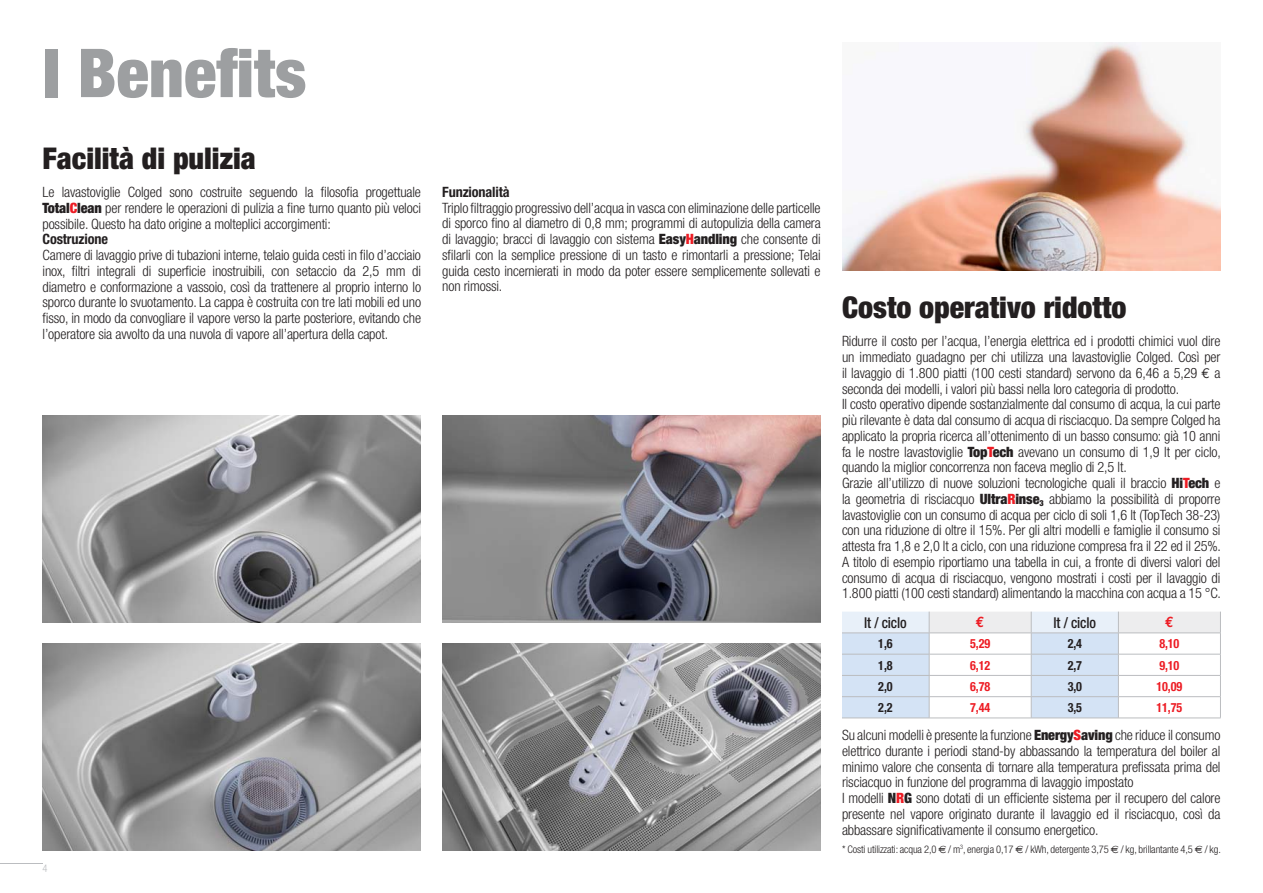
<style>
.page{position:relative;width:1263px;height:893px;background:#fff}
.page>*{position:absolute;margin:0;border:0;box-sizing:border-box;transform-origin:0 0}
.t1{font:900 condensed 67.5px "Helvetica Neue";color:#9d9fa1}
.t2{font:900 condensed 30px "Helvetica Neue";color:#231f20}
.t3{font:500 condensed 15px "Helvetica Neue";letter-spacing:-.01em;color:#231f20;scale:.95 1}
.t4{font:700 15px "Euro Mono";color:#ed1c24;scale:.95 1}
.t5{font:300 condensed 14.25px/15.8px "Helvetica Neue";letter-spacing:-.01em;color:#231f20;text-align:justify}
.t6{font:700 condensed 14.25px "Helvetica Neue";letter-spacing:-.01em;color:#231f20}
.t7{font:700 condensed 12.75px "Helvetica Neue";letter-spacing:-.01em;color:#ed1c24;scale:.95 1}
.t8{font:700 condensed 12.75px "Helvetica Neue";color:#231f20;scale:.95 1}
.t9{font:300 condensed 10.5px "Helvetica Neue";letter-spacing:-.01em;color:#231f20}
.t10{font:300 condensed 10.5px "Helvetica Neue";color:#bbbdc0}
.s1{font-weight:900}
.s2{font-weight:900;color:#ed1c24}
.s3{font-family:"Euro Mono";font-weight:400;font-stretch:normal}
.s4{font-family:"Euro Classic";font-weight:400;font-stretch:normal}
</style>
<div class="page">
<hr style="left:0;top:863px;width:43px;height:1px;background:#bbbdc0">
<img style="left:842px;top:43px;width:378px;height:228px">
<img style="left:442px;top:644px;width:379px;height:206px">
<img style="left:43px;top:644px;width:378px;height:206px">
<img style="left:442px;top:415px;width:379px;height:207px">
<img style="left:43px;top:415px;width:378px;height:207px">
<svg style="left:842px;top:612px;width:379px;height:106px"></svg>
<hr style="left:842px;top:718px;width:379px;height:1px;background:#bbbdc0">
<h1 class="t1" style="left:43px;top:49px;width:265px">I Benefits</h1>
<h2 class="t2" style="left:43px;top:147px;width:215px">Facilità di pulizia</h2>
<p class="t5" style="left:43px;top:185px;width:380px">Le lavastoviglie Colged sono costruite seguendo la filosofia progettuale <span class="s1">Total</span><span class="s2">C</span><span class="s1">lean</span> per rendere le operazioni di pulizia a fine turno quanto più veloci possibile. Questo ha dato origine a molteplici accorgimenti:</p>
<p class="t6" style="left:43px;top:234px;width:67px">Costruzione</p>
<p class="t5" style="left:43px;top:248px;width:380px">Camere di lavaggio prive di tubazioni interne, telaio guida cesti in filo d’acciaio inox, filtri integrali di superficie inostruibili, con setaccio da 2,5 mm di diametro e conformazione a vassoio, così da trattenere al proprio interno lo sporco durante lo svuotamento. La cappa è costruita con tre lati mobili ed uno fisso, in modo da convogliare il vapore verso la parte posteriore, evitando che l’operatore sia avvolto da una nuvola di vapore all’apertura della capot.</p>
<p class="t10" style="left:43px;top:864px;width:7px">4</p>
<p class="t6" style="left:442px;top:187px;width:69px">Funzionalità</p>
<p class="t5" style="left:442px;top:201px;width:380px">Triplo filtraggio progressivo dell’acqua in vasca con eliminazione delle particelle di sporco fino al diametro di 0,8 mm; programmi di autopulizia della camera di lavaggio; bracci di lavaggio con sistema <span class="s1">Easy</span><span class="s2">H</span><span class="s1">andling</span> che consente di sfilarli con la semplice pressione di un tasto e rimontarli a pressione; Telai guida cesto incernierati in modo da poter essere semplicemente sollevati e non rimossi.</p>
<h2 class="t2" style="left:842px;top:296px;width:286px">Costo operativo ridotto</h2>
<p class="t5" style="left:842px;top:335px;width:381px;text-align:left">Ridurre il costo per l’acqua, l’energia elettrica ed i prodotti chimici vuol dire un immediato guadagno per chi utilizza una lavastoviglie Colged. Così per il lavaggio di 1.800 piatti (100 cesti standard) servono da 6,46 a 5,29 <span class="s3">€</span> a seconda dei modelli, i valori più bassi nella loro categoria di prodotto.<br>Il costo operativo dipende sostanzialmente dal consumo di acqua, la cui parte più rilevante è data dal consumo di acqua di risciacquo. Da sempre Colged ha applicato la propria ricerca all’ottenimento di un basso consumo: già 10 anni fa le nostre lavastoviglie <span class="s1">Top</span><span class="s2">T</span><span class="s1">ech</span> avevano un consumo di 1,9 lt per ciclo, quando la miglior concorrenza non faceva meglio di 2,5 lt.<br>Grazie all’utilizzo di nuove soluzioni tecnologiche quali il braccio <span class="s1">Hi</span><span class="s2">T</span><span class="s1">ech</span> e la geometria di risciacquo <span class="s1">Ultra</span><span class="s2">R</span><span class="s1">inse</span><sub>3</sub> abbiamo la possibilità di proporre lavastoviglie con un consumo di acqua per ciclo di soli 1,6 lt (TopTech 38-23) con una riduzione di oltre il 15%. Per gli altri modelli e famiglie il consumo si attesta fra 1,8 e 2,0 lt a ciclo, con una riduzione compresa fra il 22 ed il 25%.<br>A titolo di esempio riportiamo una tabella in cui, a fronte di diversi valori del consumo di acqua di risciacquo, vengono mostrati i costi per il lavaggio di 1.800 piatti (100 cesti standard) alimentando la macchina con acqua a 15 °C.</p>
<p class="t3" style="left:864px;top:617px;width:46px">lt / ciclo</p>
<p class="t4" style="left:976px;top:613px;width:11px">€</p>
<p class="t3" style="left:1053px;top:617px;width:46px">lt / ciclo</p>
<p class="t4" style="left:1165px;top:613px;width:11px">€</p>
<p class="t8" style="left:878px;top:639px;width:17px">1,6</p>
<p class="t7" style="left:970px;top:639px;width:23px">5,29</p>
<p class="t8" style="left:1068px;top:639px;width:17px">2,4</p>
<p class="t7" style="left:1159px;top:639px;width:23px">8,10</p>
<p class="t8" style="left:878px;top:661px;width:17px">1,8</p>
<p class="t7" style="left:970px;top:661px;width:23px">6,12</p>
<p class="t8" style="left:1068px;top:661px;width:17px">2,7</p>
<p class="t7" style="left:1159px;top:661px;width:23px">9,10</p>
<p class="t8" style="left:878px;top:682px;width:17px">2,0</p>
<p class="t7" style="left:970px;top:682px;width:23px">6,78</p>
<p class="t8" style="left:1068px;top:682px;width:17px">3,0</p>
<p class="t7" style="left:1156px;top:682px;width:29px">10,09</p>
<p class="t8" style="left:878px;top:703px;width:17px">2,2</p>
<p class="t7" style="left:970px;top:703px;width:23px">7,44</p>
<p class="t8" style="left:1068px;top:703px;width:17px">3,5</p>
<p class="t7" style="left:1156px;top:703px;width:29px">11,75</p>
<p class="t5" style="left:842px;top:728px;width:380px;text-align:left">Su alcuni modelli è presente la funzione <span class="s1">Energy</span><span class="s2">S</span><span class="s1">aving</span> che riduce il consumo elettrico durante i periodi stand-by abbassando la temperatura del boiler al minimo valore che consenta di tornare alla temperatura prefissata prima del risciacquo in funzione del programma di lavaggio impostato<br>I modelli <span class="s1">N</span><span class="s2">R</span><span class="s1">G</span> sono dotati di un efficiente sistema per il recupero del calore presente nel vapore originato durante il lavaggio ed il risciacquo, così da abbassare significativamente il consumo energetico.</p>
<p class="t9" style="left:842px;top:845px;width:380px">* Costi utilizzati: acqua 2,0 <span class="s4">C</span> / m<sup>3</sup>, energia 0,17 <span class="s4">C</span> / kWh, detergente 3,75 <span class="s4">C</span> / kg, brillantante 4,5 <span class="s4">C</span> / kg.</p>
</div>
